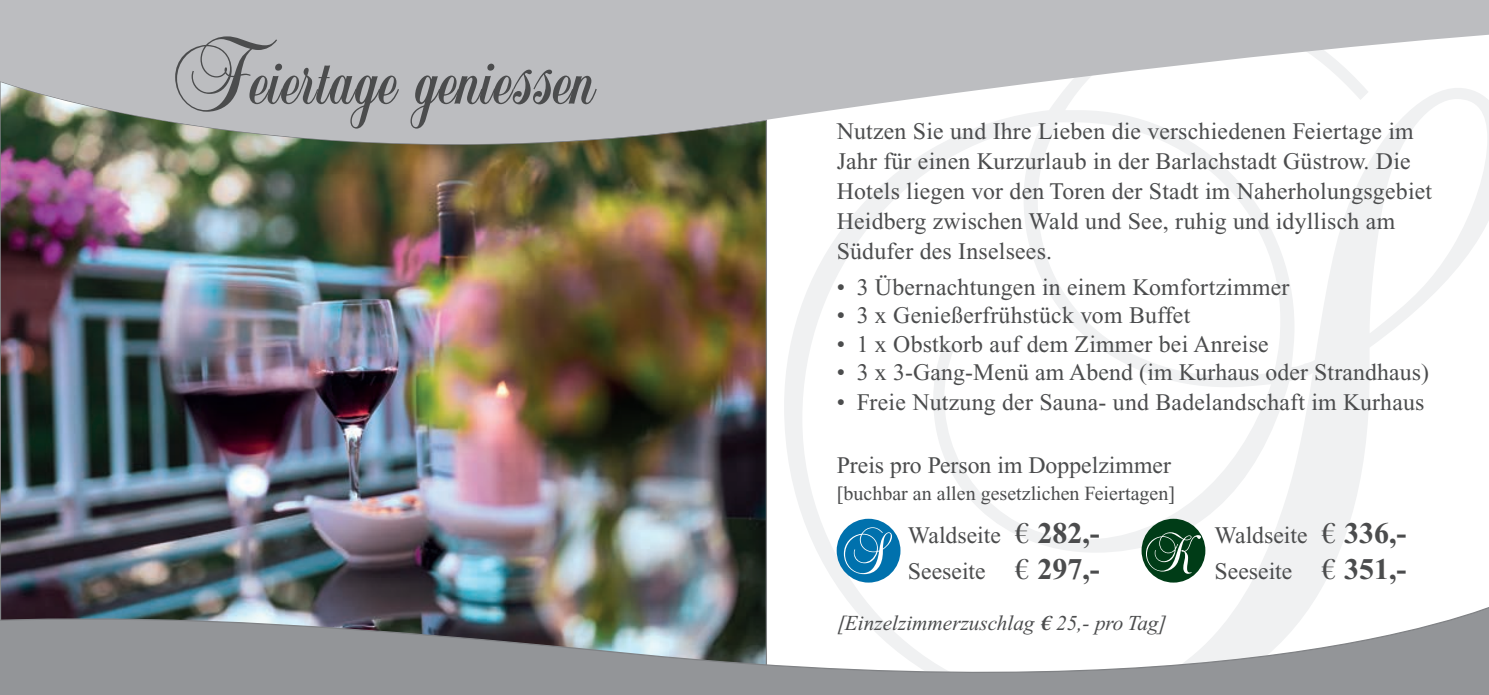
<style>
.page{position:relative;width:1489px;height:695px;background:#fff}
.page>*{position:absolute;margin:0;border:0;box-sizing:border-box;transform-origin:0 0}
.t1{font:112.5px "Balmoral D";color:#4b4c4d}
.t2{font:67.5px "Balmoral D";color:#fff}
.t3{font:23.75px/30px "Times New Roman";letter-spacing:.01em;color:#4b4c4d}
.t4{font:italic 21.25px "Times New Roman";color:#4b4c4d}
.t5{font:20px "Times New Roman";color:#4b4c4d}
.s1{font-family:"Linotype Euro Font Ato F";font-size:30px}
.s2{font-weight:700;font-size:30px}
.s3{font-family:"Linotype Euro Font Ato F";font-style:normal}
</style>
<div class="page">
<img style="left:0;top:0;width:1488px;height:694px">
<div style="left:1141px;top:518px;width:64px;height:64px;background:#003c17;border-radius:50%"></div>
<div style="left:836px;top:518px;width:64px;height:64px;background:#0071ad;border-radius:50%"></div>
<h1 class="t1" style="left:170px;top:1px;width:426px">Feiertage geniessen</h1>
<p class="t3" style="left:836px;top:116px;width:597px">Nutzen Sie und Ihre Lieben die verschiedenen Feiertage im Jahr für einen Kurzurlaub in der Barlachstadt Güstrow. Die Hotels liegen vor den Toren der Stadt im Naherholungsgebiet Heidberg zwischen Wald und See, ruhig und idyllisch am Südufer des Inselsees.</p>
<p class="t3" style="left:836px;top:272px;width:454px">• 3 Übernachtungen in einem Komfortzimmer</p>
<p class="t3" style="left:836px;top:300px;width:355px">• 3 x Genießerfrühstück vom Buffet</p>
<p class="t3" style="left:836px;top:329px;width:433px">• 1 x Obstkorb auf dem Zimmer bei Anreise</p>
<p class="t3" style="left:836px;top:357px;width:593px">• 3 x 3-Gang-Menü am Abend (im Kurhaus oder Strandhaus)</p>
<p class="t3" style="left:836px;top:387px;width:589px">• Freie Nutzung der Sauna- und Badelandschaft im Kurhaus</p>
<p class="t3" style="left:836px;top:449px;width:336px">Preis pro Person im Doppelzimmer</p>
<p class="t5" style="left:836px;top:482px;width:340px">[buchbar an allen gesetzlichen Feiertagen]</p>
<p class="t3" style="left:907px;top:520px;width:193px">Waldseite <span class="s1">N</span> <span class="s2">282,-</span></p>
<h2 class="t2" style="left:841px;top:507px;width:48px">S</h2>
<p class="t3" style="left:907px;top:556px;width:288px">Seeseite <span class="s1">N</span> <span class="s2">297,-</span> <sup>K</sup></p>
<p class="t4" style="left:836px;top:611px;width:331px">[Einzelzimmerzuschlag <span class="s3">Q</span> 25,- pro Tag]</p>
<p class="t3" style="left:1214px;top:517px;width:193px;line-height:36px">Waldseite <span class="s1">N</span> <span class="s2">336,-<br></span>Seeseite <span class="s1">N</span> <span class="s2">351,-</span></p>
</div>
